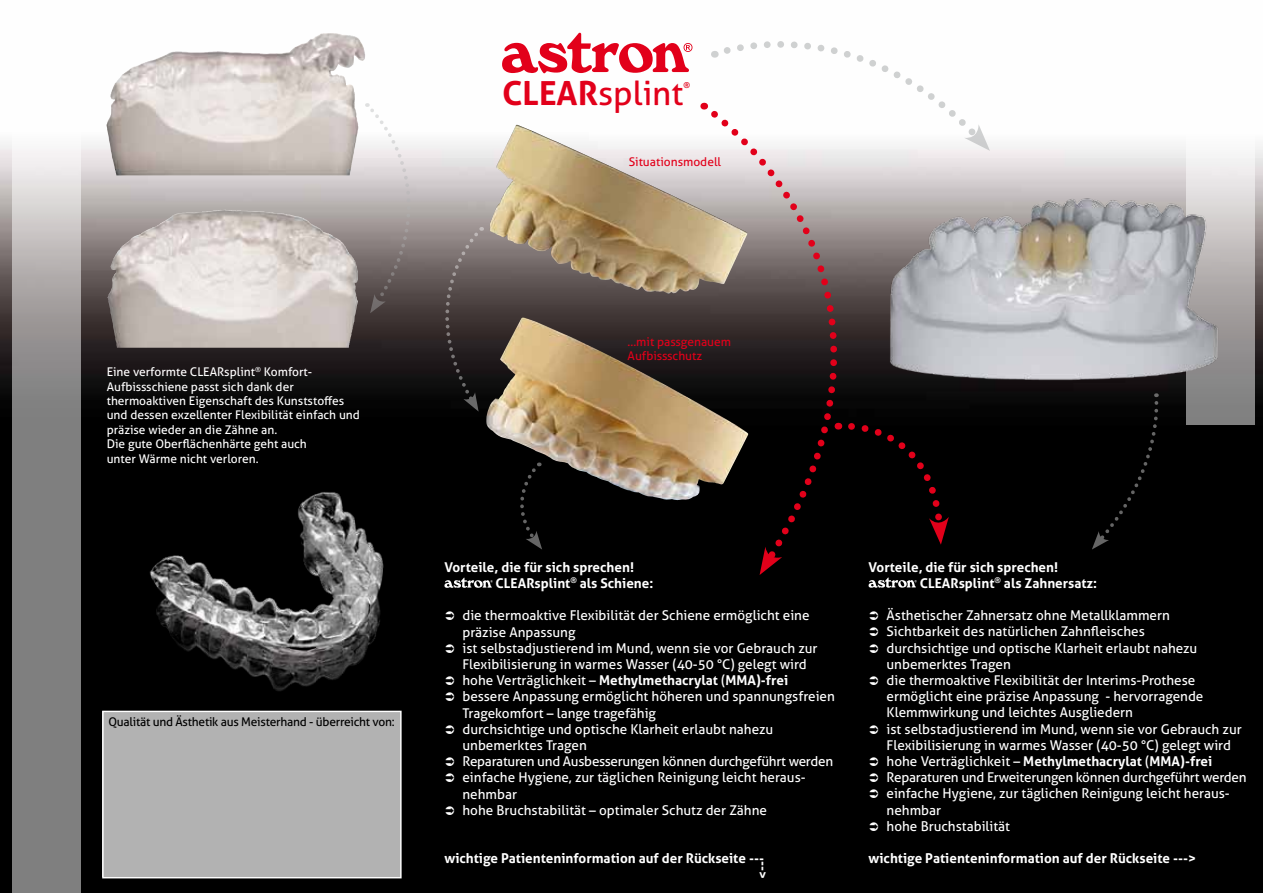
<style>
.page{position:relative;width:1263px;height:893px;background:#fff}
.page>*{position:absolute;margin:0;border:0;box-sizing:border-box;transform-origin:0 0}
.t1{font:33.3px "Aller";color:#e2001a}
.t2{font:13.5px/16.2px "Aller";color:#fff}
.t3{font:700 13.5px/16.2px "Aller";color:#fff}
.t4{font:12px/14.4px "Aller";color:#fff}
.t5{font:12px "Aller";letter-spacing:-.02em;color:#000}
.t6{font:12px/14.4px "Aller";color:#e2001a}
.t7{font:700 8.1px "Aller";color:#e2001a}
.s1{font-weight:700}
</style>
<div class="page">
<img style="left:0;top:32px;width:1263px;height:637px">
<div style="left:0;top:669px;width:1263px;height:224px;background:#000"></div>
<img style="left:104px;top:459px;width:357px;height:252px">
<svg style="left:1186px;top:32px;width:68px;height:392px"></svg>
<div style="left:102px;top:712px;width:299px;height:165px;background:#b2b2b2"></div>
<img style="left:111px;top:33px;width:212px;height:59px">
<div style="left:102px;top:711px;width:300px;height:167px;border:1px solid #fff"></div>
<img style="left:489px;top:125px;width:216px;height:169px">
<img style="left:486px;top:317px;width:219px;height:184px">
<svg style="left:444px;top:578px;width:49px;height:10px"></svg>
<svg style="left:705px;top:105px;width:217px;height:460px;background:#544b49"></svg>
<svg style="left:759px;top:547px;width:23px;height:28px"></svg>
<div style="left:838px;top:419px;width:111px;height:126px;background:#000"></div>
<svg style="left:868px;top:577px;width:49px;height:11px"></svg>
<img style="left:869px;top:105px;width:370px;height:317px">
<svg style="left:12px;top:32px;width:68px;height:861px;fill:#7f7f7f"></svg>
<svg style="left:714px;top:32px;width:276px;height:119px"></svg>
<svg style="left:1092px;top:393px;width:68px;height:157px;background:#040404"></svg>
<svg style="left:367px;top:103px;width:45px;height:210px"></svg>
<svg style="left:444px;top:227px;width:38px;height:185px;background:#474040"></svg>
<svg style="left:516px;top:463px;width:26px;height:87px;background:#090909"></svg>
<svg style="left:502px;top:33px;width:190px;height:40px"></svg>
<svg style="left:446px;top:611px;width:8px;height:9px"></svg>
<svg style="left:446px;top:644px;width:21px;height:10px"></svg>
<svg style="left:446px;top:676px;width:8px;height:9px"></svg>
<svg style="left:446px;top:692px;width:8px;height:9px"></svg>
<svg style="left:870px;top:611px;width:8px;height:9px"></svg>
<svg style="left:870px;top:628px;width:8px;height:8px"></svg>
<svg style="left:870px;top:644px;width:21px;height:10px"></svg>
<h1 class="t1" style="left:502px;top:73px;width:183px"><span class="s1">CLEAR</span>splint</h1>
<p class="t7" style="left:683px;top:81px;width:8px">®</p>
<p class="t6" style="left:629px;top:155px;width:94px">Situationsmodell</p>
<p class="t4" style="left:107px;top:365px;width:255px">Eine verformte CLEARsplint<sup>®</sup> Komfort-Aufbissschiene passt sich dank der thermoaktiven Eigenschaft des Kunststoffes und dessen exzellenter Flexibilität einfach und präzise wieder an die Zähne an.<br>Die gute Oberflächenhärte geht auch<br>unter Wärme nicht verloren.</p>
<p class="t5" style="left:108px;top:714px;width:288px">Qualität und Ästhetik aus Meisterhand - überreicht von:</p>
<p class="t6" style="left:628px;top:334px;width:105px">...mit passgenauem<br>Aufbissschutz</p>
<p class="t3" style="left:496px;top:559px;width:159px;text-indent:-51px">Vorteile, die für sich sprechen!<br>CLEARsplint<sup>®</sup> als Schiene:</p>
<p class="t2" style="left:462px;top:607px;width:374px">die thermoaktive Flexibilität der Schiene ermöglicht eine präzise Anpassung<br>ist selbstadjustierend im Mund, wenn sie vor Gebrauch zur Flexibilisierung in warmes Wasser (40-50 °C) gelegt wird hohe Verträglichkeit – <span class="s1">Methylmethacrylat</span> (<span class="s1">MMA)-frei </span>bessere Anpassung ermöglicht höheren und spannungsfreien Tragekomfort – lange tragefähig<br>durchsichtige und optische Klarheit erlaubt nahezu unbemerktes Tragen<br>Reparaturen und Ausbesserungen können durchgeführt werden einfache Hygiene, zur täglichen Reinigung leicht heraus&shy;nehmbar<br>hohe Bruchstabilität – optimaler Schutz der Zähne</p>
<p class="t3" style="left:444px;top:850px;width:321px">wichtige Patienteninformation auf der Rückseite ---</p>
<p class="t3" style="left:772px;top:861px;width:20px;rotate:90deg">--&gt;</p>
<p class="t3" style="left:920px;top:559px;width:179px;text-indent:-51px">Vorteile, die für sich sprechen!<br>CLEARsplint<sup>®</sup> als Zahnersatz:</p>
<p class="t2" style="left:886px;top:607px;width:362px">Ästhetischer Zahnersatz ohne Metallklammern<br>Sichtbarkeit des natürlichen Zahnfleisches<br>durchsichtige und optische Klarheit erlaubt nahezu unbemerktes Tragen<br>die thermoaktive Flexibilität der Interims-Prothese ermöglicht eine präzise Anpassung - hervorragende Klemmwirkung und leichtes Ausgliedern<br>ist selbstadjustierend im Mund, wenn sie vor Gebrauch zur Flexibilisierung in warmes Wasser (40-50 °C) gelegt wird hohe Verträglichkeit – <span class="s1">Methylmethacrylat</span> (<span class="s1">MMA)-frei </span>Reparaturen und Erweiterungen können durchgeführt werden einfache Hygiene, zur täglichen Reinigung leicht heraus&shy;nehmbar<br>hohe Bruchstabilität</p>
<p class="t3" style="left:868px;top:850px;width:329px">wichtige Patienteninformation auf der Rückseite ---&gt;</p>
</div>
